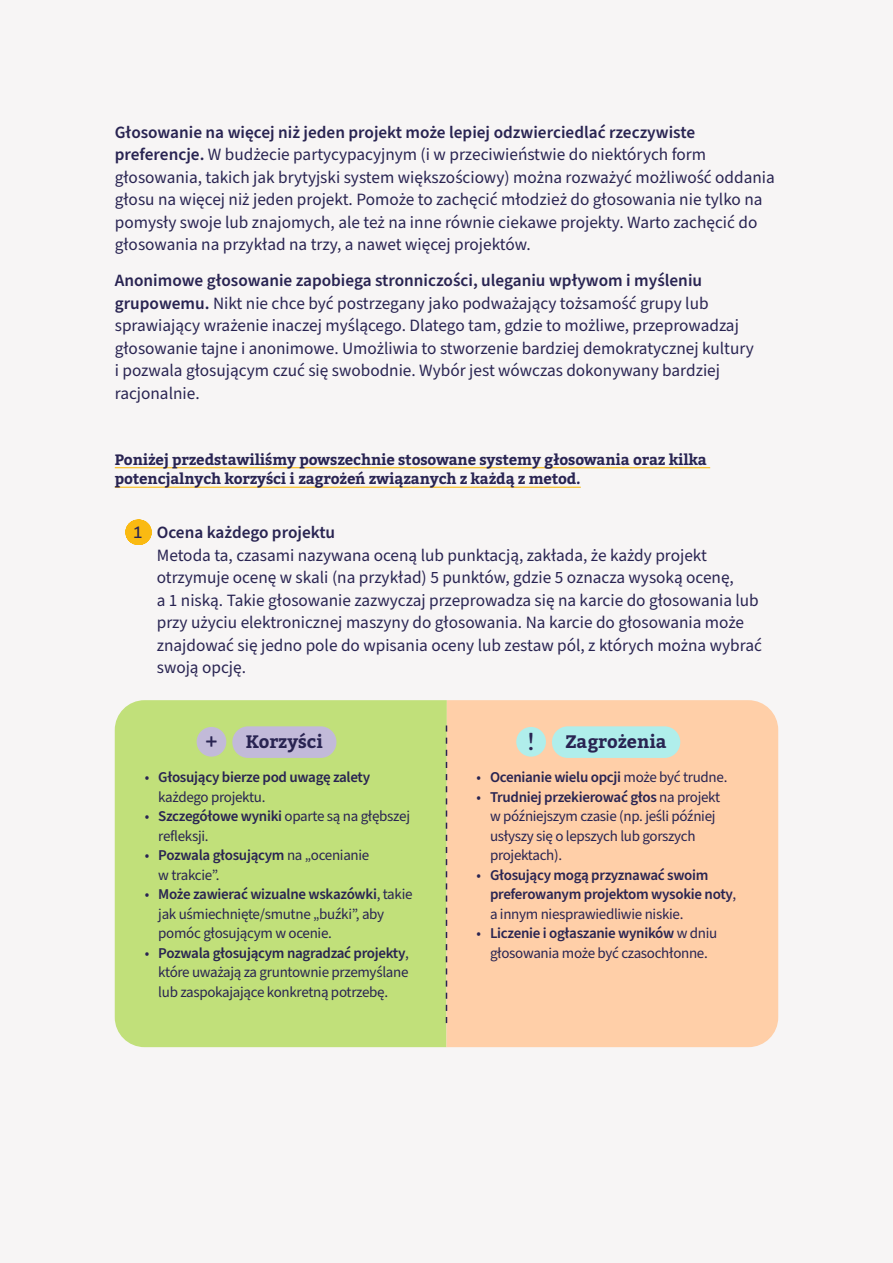
<style>
.page{position:relative;width:893px;height:1263px;background:#f7f5f5}
.page>*{position:absolute;margin:0;border:0;box-sizing:border-box;transform-origin:0 0}
.t1{font:500 24.6px "Brandon Text";color:#292452}
.NOTES_JASNOTURKUSOWY{font:700 18px "Bitter";color:#292452}
.NOTES_JASNOFIOLETOWY{font:700 18px "Bitter";color:#292452}
.TEKST_DO_LEWEJ{font:17.25px/22.5px "Source Sans Pro";color:#292452}
.t2{font:15px/19.5px "Source Sans Pro";letter-spacing:-.02em;color:#292452}
.t3{font:600 15px/19.5px "Source Sans Pro";letter-spacing:-.02em;color:#292452}
.WYRÓŻNIENIE_ODSTĘP_P{font:700 15px/19.5px "Bitter";letter-spacing:-.01em;color:#292452}
.s1{font-weight:600}
.s2{font-family:"Brandon Text";font-weight:500;font-size:16.5px}
.s3{font-weight:400}
</style>
<div class="page">
<div style="left:115px;top:700px;width:331px;height:347px;background:#c1e07a"></div>
<div style="left:446px;top:700px;width:332px;height:347px;background:#ffcfa8"></div>
<hr style="left:115px;top:467px;width:595px;height:1px;background:#faba12">
<hr style="left:115px;top:487px;width:466px;height:1px;background:#faba12">
<svg style="left:138px;top:519px;width:1px;height:26px"></svg>
<svg style="left:446px;top:725px;width:1px;height:298px"></svg>
<div style="left:232px;top:726px;width:104px;height:32px;background:#c2bad9;border-radius:16px"></div>
<div style="left:197px;top:727px;width:29px;height:30px;background:#c2bad9;border-radius:50%"></div>
<div style="left:552px;top:726px;width:128px;height:32px;background:#b0eeeb;border-radius:16px"></div>
<div style="left:516px;top:727px;width:30px;height:30px;background:#b0eeeb;border-radius:50%"></div>
<p class="TEKST_DO_LEWEJ" style="left:115px;top:121px;width:661px"><span class="s1">Głosowanie na więcej niż jeden projekt może lepiej odzwierciedlać rzeczywiste preferencje.</span> W budżecie partycypacyjnym (i w przeciwieństwie do niektórych form głosowania, takich jak brytyjski system większościowy) można rozważyć możliwość oddania głosu na więcej niż jeden projekt. Pomoże to zachęcić młodzież do głosowania nie tylko na pomysły swoje lub znajomych, ale też na inne równie ciekawe projekty. Warto zachęcić do głosowania na przykład na trzy, a nawet więcej projektów.</p>
<p class="TEKST_DO_LEWEJ" style="left:115px;top:270px;width:641px"><span class="s1">Anonimowe głosowanie zapobiega stronniczości, uleganiu wpływom i myśleniu grupowemu.</span> Nikt nie chce być postrzegany jako podważający tożsamość grupy lub sprawiający wrażenie inaczej myślącego. Dlatego tam, gdzie to możliwe, przeprowadzaj głosowanie tajne i anonimowe. Umożliwia to stworzenie bardziej demokratycznej kultury i pozwala głosującym czuć się swobodnie. Wybór jest wówczas dokonywany bardziej racjonalnie.</p>
<p class="WYRÓŻNIENIE_ODSTĘP_P" style="left:115px;top:450px;width:594px">Poniżej przedstawiliśmy powszechnie stosowane systemy głosowania oraz kilka potencjalnych korzyści i zagrożeń związanych z każdą z metod.</p>
<p class="TEKST_DO_LEWEJ" style="left:157px;top:522px;width:607px;text-indent:-24px"><span class="s2">1</span> <span class="s1">Ocena każdego projektu<br></span>Metoda ta, czasami nazywana oceną lub punktacją, zakłada, że każdy projekt otrzymuje ocenę w skali (na przykład) 5 punktów, gdzie 5 oznacza wysoką ocenę,<br>a 1 niską. Takie głosowanie zazwyczaj przeprowadza się na karcie do głosowania lub przy użyciu elektronicznej maszyny do głosowania. Na karcie do głosowania może znajdować się jedno pole do wpisania oceny lub zestaw pól, z których można wybrać swoją opcję.</p>
<p class="NOTES_JASNOFIOLETOWY" style="left:246px;top:730px;width:79px">Korzyści</p>
<p class="t3" style="left:158px;top:768px;width:213px;text-indent:-14px"><span class="s3">•</span> Głosujący bierze pod uwagę zalety <span class="s3">każdego projektu.</span></p>
<p class="t2" style="left:158px;top:807px;width:253px;text-indent:-14px">• <span class="s1">Szczegółowe wyniki</span> oparte są na głębszej refleksji.</p>
<p class="t2" style="left:158px;top:846px;width:213px;text-indent:-14px">• <span class="s1">Pozwala głosującym</span> na „ocenianie w trakcie”.</p>
<p class="t2" style="left:158px;top:885px;width:256px;text-indent:-14px">• <span class="s1">Może zawierać wizualne wskazówki</span>, takie jak uśmiechnięte/smutne „buźki”, aby pomóc głosującym w ocenie.</p>
<p class="t2" style="left:158px;top:943px;width:252px;text-align:justify;text-indent:-14px">• <span class="s1">Pozwala głosującym nagradzać projekty</span>, które uważają za gruntownie przemyślane lub zaspokajające konkretną potrzebę.</p>
<h1 class="t1" style="left:528px;top:724px;width:8px">!</h1>
<h1 class="t1" style="left:204px;top:724px;width:16px">+</h1>
<p class="NOTES_JASNOTURKUSOWY" style="left:565px;top:730px;width:103px">Zagrożenia</p>
<p class="t3" style="left:476px;top:768px;width:252px"><span class="s3">•</span> Ocenianie wielu opcji <span class="s3">może być trudne.</span></p>
<p class="t2" style="left:490px;top:787px;width:232px;text-indent:-14px">• <span class="s1">Trudniej przekierować głos</span> na projekt w późniejszym czasie (np. jeśli później usłyszy się o lepszych lub gorszych projektach).</p>
<p class="t3" style="left:490px;top:865px;width:248px;text-indent:-14px"><span class="s3">•</span> Głosujący mogą przyznawać swoim preferowanym projektom wysokie noty<span class="s3">, a innym niesprawiedliwie niskie.</span></p>
<p class="t2" style="left:476px;top:924px;width:242px;text-align:center">• <span class="s1">Liczenie i ogłaszanie wyników</span> w dniu głosowania może być czasochłonne.</p>
</div>
